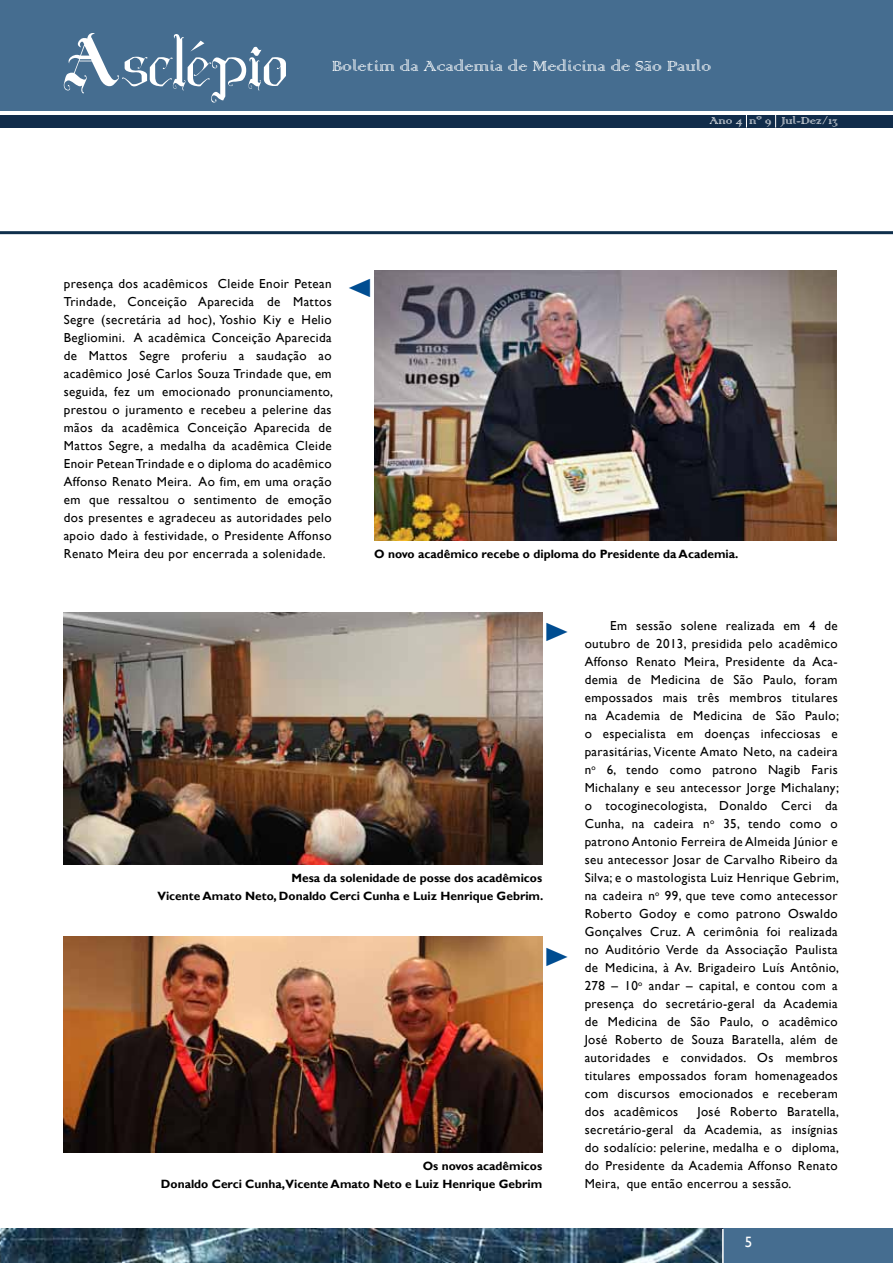
<style>
.page{position:relative;width:893px;height:1263px;background:#fff}
.page>*{position:absolute;margin:0;border:0;box-sizing:border-box;transform-origin:0 0}
.t1{font:19.5px "Colonna";color:#fff}
.t2{font:15px "Gill Sans";color:#fff}
.t3{font:13.5px "Colonna";color:#fff}
.t4{font:13.05px/18px "Gill Sans";letter-spacing:.03em;color:#000;text-align:justify}
.t5{font:700 12px/18px "Gill Sans";color:#000;text-align:right}
</style>
<div class="page">
<div style="left:0;top:0;width:893px;height:111px;background:#456d90"></div>
<div style="left:0;top:115px;width:893px;height:13px;background:#112c4a"></div>
<div style="left:0;top:1229px;width:893px;height:34px;background:#456d90"></div>
<svg style="left:746px;top:115px;width:1px;height:13px"></svg>
<svg style="left:775px;top:115px;width:1px;height:13px"></svg>
<svg style="left:64px;top:33px;width:222px;height:70px"></svg>
<img style="left:0;top:1229px;width:722px;height:34px">
<hr style="left:722px;top:1229px;width:2px;height:34px;background:#fff">
<img style="left:374px;top:270px;width:463px;height:270px">
<img style="left:64px;top:612px;width:478px;height:252px">
<img style="left:64px;top:936px;width:478px;height:216px">
<hr style="left:0;top:231px;width:893px;height:3px;background:#0f2f4c">
<h1 class="t1" style="left:332px;top:54px;width:381px">Boletim da Academia de Medicina de São Paulo</h1>
<p class="t3" style="left:709px;top:112px;width:130px">Ano 4 nº 9 Jul-Dez/13</p>
<p class="t4" style="left:64px;top:275px;width:271px">presença dos acadêmicos Cleide Enoir Petean Trindade, Conceição Aparecida de Mattos Segre (secretária ad hoc), Yoshio Kiy e Helio Begliomini. A acadêmica Conceição Aparecida de Mattos Segre proferiu a saudação ao acadêmico José Carlos Souza Trindade que, em seguida, fez um emocionado pronunciamento, prestou o juramento e recebeu a pelerine das mãos da acadêmica Conceição Aparecida de Mattos Segre, a medalha da acadêmica Cleide Enoir Petean Trindade e o diploma do acadêmico Affonso Renato Meira. Ao fim, em uma oração em que ressaltou o sentimento de emoção dos presentes e agradeceu as autoridades pelo apoio dado à festividade, o Presidente Affonso Renato Meira deu por encerrada a solenidade.</p>
<p class="t5" style="left:374px;top:545px;width:366px">O novo acadêmico recebe o diploma do Presidente da Academia.</p>
<p class="t5" style="left:157px;top:869px;width:387px">Mesa da solenidade de posse dos acadêmicos<br>Vicente Amato Neto, Donaldo Cerci Cunha e Luiz Henrique Gebrim.</p>
<p class="t5" style="left:161px;top:1157px;width:383px">Os novos acadêmicos<br>Donaldo Cerci Cunha,Vicente Amato Neto e Luiz Henrique Gebrim</p>
<p class="t4" style="left:585px;top:617px;width:256px;text-indent:26px">Em sessão solene realizada em 4 de outubro de 2013, presidida pelo acadêmico Affonso Renato Meira, Presidente da Aca&shy;demia de Medicina de São Paulo, foram empossados mais três membros titulares na Academia de Medicina de São Paulo; o especialista em doenças infecciosas e parasitárias, Vicente Amato Neto, na cadeira n<sup>o</sup> 6, tendo como patrono Nagib Faris Michalany e seu antecessor Jorge Michalany; o tocoginecologista, Donaldo Cerci da Cunha, na cadeira n<sup>o</sup> 35, tendo como o patrono Antonio Ferreira de Almeida Júnior e seu antecessor Josar de Carvalho Ribeiro da Silva; e o mastologista Luiz Henrique Gebrim, na cadeira n<sup>o</sup> 99, que teve como antecessor Roberto Godoy e como patrono Oswaldo Gonçalves Cruz. A cerimônia foi realizada no Auditório Verde da Associação Paulista de Medicina, à Av. Brigadeiro Luís Antônio, 278 – 10<sup>o</sup> andar – capital, e contou com a presença do secretário-geral da Academia de Medicina de São Paulo, o acadêmico José Roberto de Souza Baratella, além de autoridades e convidados. Os membros titulares empossados foram homenageados com discursos emocionados e receberam dos acadêmicos</p>
<p class="t4" style="left:585px;top:1103px;width:256px;text-indent:113px">José Roberto Baratella, secretário-geral da Academia, as insígnias do sodalício: pelerine, medalha e o diploma, do Presidente da Academia Affonso Renato Meira, que então encerrou a sessão.</p>
<p class="t2" style="left:745px;top:1233px;width:9px">5</p>
</div>
